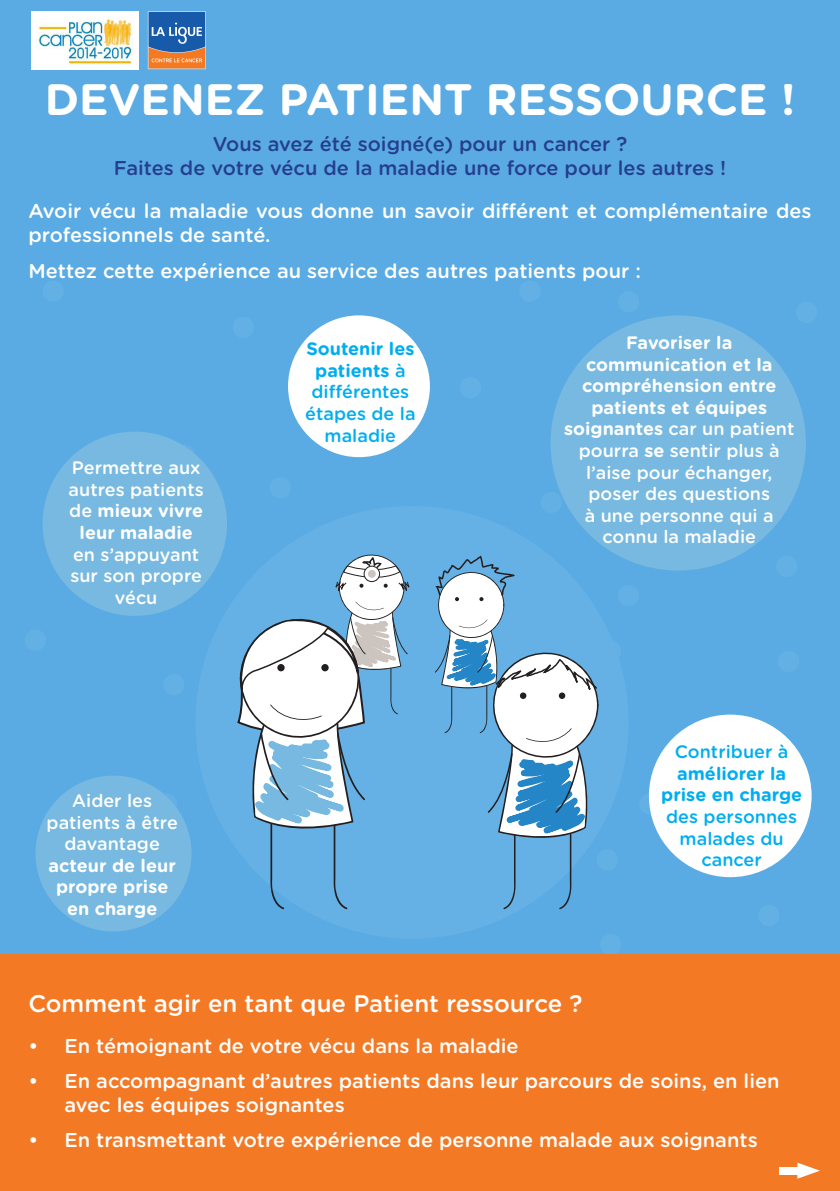
<style>
.page{position:relative;width:840px;height:1191px;background:#fff}
.page>*{position:absolute;margin:0;border:0;box-sizing:border-box;transform-origin:0 0}
.t1{font:700 44px "Gotham Rounded";color:#fff}
.t2{font:500 24px "Gotham Rounded";color:#fff}
.t3{font:500 20px/24px "Gotham Rounded";color:#fff}
.t4{font:500 20px/24px "Gotham Rounded";color:#253f8e;text-align:center}
.t5{font:500 18px/21.6px "Gotham Rounded";color:#fff;text-align:center}
.t6{font:500 18px/21.6px "Gotham Rounded";color:#00aeef;text-align:center}
.t7{font:700 18px/21.6px "Gotham Rounded";color:#fff;text-align:center}
.t8{font:700 18px/21.6px "Gotham Rounded";color:#00aeef;text-align:center}
.s1{font-weight:700}
</style>
<div class="page">
<div style="left:0;top:0;width:839px;height:1191px;background:#5aabe3"></div>
<svg style="left:148px;top:11px;width:58px;height:58px;background:#717890"></svg>
<img style="left:31px;top:11px;width:107px;height:58px">
<div style="left:550px;top:315px;width:255px;height:255px;background:#77b9e0;border-radius:50%"></div>
<div style="left:174px;top:444px;width:21px;height:22px;background:#65b1e5;border-radius:50%"></div>
<div style="left:459px;top:377px;width:21px;height:21px;background:#65b1e5;border-radius:50%"></div>
<div style="left:540px;top:492px;width:21px;height:21px;background:#65b1e5;border-radius:50%"></div>
<div style="left:617px;top:585px;width:22px;height:21px;background:#65b1e5;border-radius:50%"></div>
<div style="left:775px;top:556px;width:22px;height:21px;background:#65b1e5;border-radius:50%"></div>
<div style="left:596px;top:849px;width:21px;height:21px;background:#65b1e5;border-radius:50%"></div>
<div style="left:639px;top:793px;width:21px;height:21px;background:#65b1e5;border-radius:50%"></div>
<div style="left:232px;top:317px;width:22px;height:21px;background:#65b1e5;border-radius:50%"></div>
<div style="left:163px;top:674px;width:21px;height:21px;background:#65b1e5;border-radius:50%"></div>
<div style="left:269px;top:477px;width:22px;height:21px;background:#65b1e5;border-radius:50%"></div>
<div style="left:617px;top:291px;width:22px;height:21px;background:#65b1e5;border-radius:50%"></div>
<div style="left:519px;top:280px;width:21px;height:22px;background:#65b1e5;border-radius:50%"></div>
<div style="left:795px;top:302px;width:21px;height:21px;background:#65b1e5;border-radius:50%"></div>
<div style="left:43px;top:280px;width:21px;height:22px;background:#65b1e5;border-radius:50%"></div>
<div style="left:156px;top:793px;width:21px;height:21px;background:#65b1e5;border-radius:50%"></div>
<div style="left:599px;top:934px;width:22px;height:21px;background:#65b1e5;border-radius:50%"></div>
<div style="left:757px;top:904px;width:22px;height:22px;background:#65b1e5;border-radius:50%"></div>
<div style="left:599px;top:640px;width:22px;height:21px;background:#65b1e5;border-radius:50%"></div>
<div style="left:777px;top:651px;width:21px;height:21px;background:#65b1e5;border-radius:50%"></div>
<div style="left:25px;top:629px;width:21px;height:22px;background:#65b1e5;border-radius:50%"></div>
<div style="left:648px;top:714px;width:163px;height:163px;background:#fff;border-radius:50%"></div>
<div style="left:195px;top:506px;width:433px;height:432px;background:#65b1e5;border-radius:50%"></div>
<div style="left:0;top:954px;width:839px;height:237px;background:#f47925"></div>
<div style="left:288px;top:315px;width:141px;height:142px;background:#fff;border-radius:50%"></div>
<div style="left:35px;top:775px;width:156px;height:156px;background:#77b9e0;border-radius:50%"></div>
<div style="left:43px;top:431px;width:184px;height:185px;background:#77b9e0;border-radius:50%"></div>
<div style="left:778px;top:1166px;width:19px;height:8px;background:#fff"></div>
<svg style="left:797px;top:1162px;width:22px;height:16px"></svg>
<svg style="left:434px;top:555px;width:164px;height:354px"></svg>
<svg style="left:237px;top:554px;width:173px;height:355px"></svg>
<h1 class="t1" style="left:45px;top:67px;width:751px">DEVENEZ PATIENT RESSOURCE !</h1>
<p class="t4" style="left:114px;top:131px;width:613px">Vous avez été soigné(e) pour un cancer ?<br>Faites de votre vécu de la maladie une force pour les autres !</p>
<p class="t3" style="left:28px;top:198px;width:784px">Avoir vécu la maladie vous donne un savoir différent et complémentaire des professionnels de santé.</p>
<p class="t3" style="left:28px;top:258px;width:613px">Mettez cette expérience au service des autres patients pour :</p>
<p class="t5" style="left:69px;top:456px;width:137px">Permettre aux autres patients de <span class="s1">mieux vivre leur maladie</span></p>
<p class="t5" style="left:70px;top:542px;width:133px">en s’appuyant sur son propre vécu</p>
<p class="t5" style="left:47px;top:789px;width:133px">Aider les patients à être davantage</p>
<p class="t7" style="left:49px;top:854px;width:129px">acteur de leur propre prise en charge</p>
<p class="t6" style="left:305px;top:337px;width:112px"><span class="s1">Soutenir les patients</span> à différentes étapes de la maladie</p>
<p class="t5" style="left:563px;top:331px;width:232px"><span class="s1">Favoriser la communication et la compréhension entre patients et équipes soignantes</span> car un patient pourra <span class="s1">se</span> sentir plus à l’aise pour échanger, poser des questions<br>à une personne qui a connu la maladie</p>
<p class="t6" style="left:674px;top:740px;width:115px">Contribuer à</p>
<p class="t8" style="left:660px;top:762px;width:142px">améliorer la prise en charge</p>
<p class="t6" style="left:665px;top:805px;width:132px">des personnes malades du cancer</p>
<p class="t2" style="left:28px;top:986px;width:555px">Comment agir en tant que Patient ressource ?</p>
<p class="t3" style="left:28px;top:1032px;width:491px">• En témoignant de votre vécu dans la maladie</p>
<p class="t3" style="left:64px;top:1068px;width:716px;text-indent:-36px">• En accompagnant d’autres patients dans leur parcours de soins, en lien avec les équipes soignantes</p>
<p class="t3" style="left:28px;top:1127px;width:730px">• En transmettant votre expérience de personne malade aux soignants</p>
</div>
